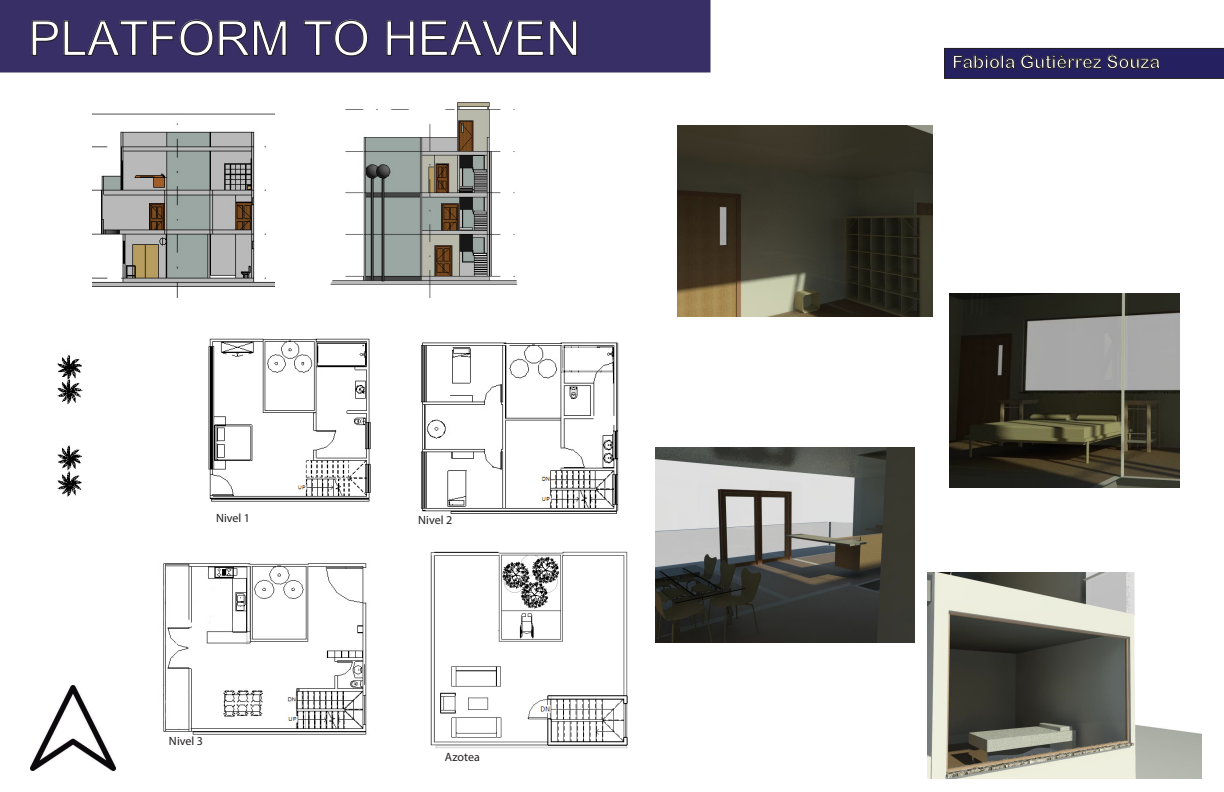
<style>
.page{position:relative;width:1224px;height:792px;background:#fff}
.page>*{position:absolute;margin:0;border:0;box-sizing:border-box;transform-origin:0 0}
.t1{font:48px "Arial Unicode MS";color:#fff}
.t2{font:18px "Arial Rounded MT Bold";color:#fff}
.t3{font:12px "Myriad Pro";color:#231f20}
</style>
<div class="page">
<div style="left:0;top:0;width:710px;height:72px;background:#372f66"></div>
<svg style="left:31px;top:20px;width:256px;height:37px"></svg>
<svg style="left:303px;top:20px;width:65px;height:37px"></svg>
<svg style="left:386px;top:20px;width:29px;height:36px"></svg>
<svg style="left:421px;top:20px;width:157px;height:36px"></svg>
<img style="left:655px;top:448px;width:259px;height:194px">
<img style="left:928px;top:573px;width:274px;height:205px">
<img style="left:677px;top:125px;width:256px;height:192px">
<img style="left:950px;top:294px;width:230px;height:194px">
<img style="left:163px;top:563px;width:204px;height:172px">
<img style="left:421px;top:342px;width:198px;height:172px">
<img style="left:57px;top:338px;width:314px;height:164px">
<img style="left:430px;top:551px;width:198px;height:198px">
<img style="left:92px;top:114px;width:182px;height:183px">
<img style="left:330px;top:102px;width:188px;height:195px">
<svg style="left:944px;top:48px;width:280px;height:31px;background:#242055"></svg>
<img style="left:31px;top:686px;width:84px;height:84px">
<h1 class="t1" style="left:28px;top:4px;width:554px">PLATFORM TO HEAVEN</h1>
<p class="t3" style="left:216px;top:510px;width:36px">Nivel 1</p>
<p class="t3" style="left:418px;top:512px;width:36px">Nivel 2</p>
<p class="t3" style="left:169px;top:733px;width:36px">Nivel 3</p>
<p class="t3" style="left:445px;top:750px;width:36px">Azotea</p>
<h2 class="t2" style="left:952px;top:51px;width:210px">Fabiola Gutiérrez Souza</h2>
</div>
